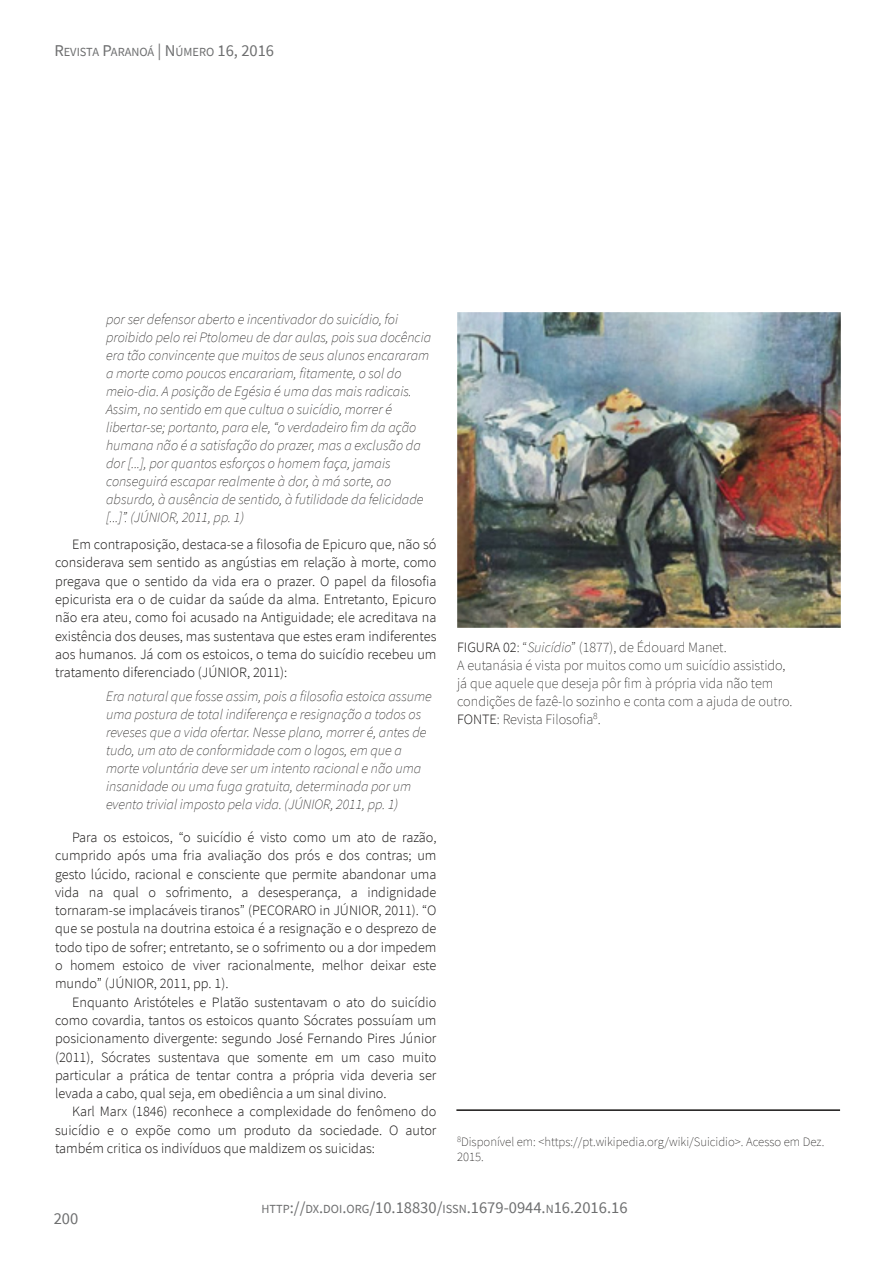
<style>
.page{position:relative;width:893px;height:1263px;background:#fff}
.page>*{position:absolute;margin:0;border:0;box-sizing:border-box;transform-origin:0 0}
.t1{font:16.5px "Source Sans Pro";color:#6d6e6f}
.t2{font:300 14.25px/18.3px "Source Sans Pro";color:#161413;text-align:justify}
.t3{font:italic 200 14.25px/18px "Source Sans Pro";color:#161413}
.t4{font:200 14.25px/17.9px "Source Sans Pro";color:#161413}
.t5{font:200 12.75px/15px "Source Sans Pro";color:#161413}
.t6{font:12.3px "Source Sans Pro";color:#6d6e6f}
.s1{font-size:16.5px}
.s2{font-weight:300}
.s3{font-style:italic}
.s4{font-size:12.3px}
</style>
<div class="page">
<img style="left:457px;top:312px;width:383px;height:316px">
<hr style="left:456px;top:1109px;width:384px;height:2px;background:#161413">
<p class="t6" style="left:54px;top:43px;width:221px"><span class="s1">R</span>EVISTA <span class="s1">P</span>ARANOÁ <span class="s1">| N</span>ÚMERO <span class="s1">16, 2016</span></p>
<p class="t3" style="left:106px;top:310px;width:327px">por ser defensor aberto e incentivador do suicídio, foi proibido pelo rei Ptolomeu de dar aulas, pois sua docência era tão convincente que muitos de seus alunos encararam a morte como poucos encarariam, fitamente, o sol do meio-dia. A posição de Egésia é uma das mais radicais.<br>Assim, no sentido em que cultua o suicídio, morrer é libertar-se; portanto, para ele, “o verdadeiro fim da ação humana não é a satisfação do prazer, mas a exclusão da dor [...], por quantos esforços o homem faça, jamais conseguirá escapar realmente à dor, à má sorte, ao absurdo, à ausência de sentido, à futilidade da felicidade [...]”. (JÚNIOR, 2011, pp. 1)</p>
<p class="t2" style="left:55px;top:535px;width:383px;text-indent:17px">Em contraposição, destaca-se a filosofia de Epicuro que, não só considerava sem sentido as angústias em relação à morte, como pregava que o sentido da vida era o prazer. O papel da filosofia epicurista era o de cuidar da saúde da alma. Entretanto, Epicuro não era ateu, como foi acusado na Antiguidade; ele acreditava na existência dos deuses, mas sustentava que estes eram indiferentes aos humanos. Já com os estoicos, o tema do suicídio recebeu um tratamento diferenciado (JÚNIOR, 2011):</p>
<p class="t3" style="left:106px;top:687px;width:327px">Era natural que fosse assim, pois a filosofia estoica assume uma postura de total indiferença e resignação a todos os reveses que a vida ofertar. Nesse plano, morrer é, antes de tudo, um ato de conformidade com o logos, em que a morte voluntária deve ser um intento racional e não uma insanidade ou uma fuga gratuita, determinada por um evento trivial imposto pela vida. (JÚNIOR, 2011, pp. 1)</p>
<p class="t2" style="left:55px;top:828px;width:383px;text-indent:17px">Para os estoicos, “o suicídio é visto como um ato de razão, cumprido após uma fria avaliação dos prós e dos contras; um gesto lúcido, racional e consciente que permite abandonar uma vida na qual o sofrimento, a desesperança, a indignidade tornaram-se implacáveis tiranos” (PECORARO in JÚNIOR, 2011). “O que se postula na doutrina estoica é a resignação e o desprezo de todo tipo de sofrer; entretanto, se o sofrimento ou a dor impedem o homem estoico de viver racionalmente, melhor deixar este mundo” (JÚNIOR, 2011, pp. 1).</p>
<p class="t2" style="left:55px;top:992px;width:383px;text-indent:17px">Enquanto Aristóteles e Platão sustentavam o ato do suicídio como covardia, tantos os estoicos quanto Sócrates possuíam um posicionamento divergente: segundo José Fernando Pires Júnior (2011), Sócrates sustentava que somente em um caso muito particular a prática de tentar contra a própria vida deveria ser levada a cabo, qual seja, em obediência a um sinal divino.</p>
<p class="t2" style="left:55px;top:1102px;width:383px;text-indent:17px">Karl Marx (1846) reconhece a complexidade do fenômeno do suicídio e o expõe como um produto da sociedade. O autor também critica os indivíduos que maldizem os suicidas:</p>
<p class="t4" style="left:457px;top:638px;width:337px"><span class="s2">FIGURA 02</span>: “<span class="s3">Suicídio</span>” (1877), de Édouard Manet.<br>A eutanásia é vista por muitos como um suicídio assistido, já que aquele que deseja pôr fim à própria vida não tem condições de fazê-lo sozinho e conta com a ajuda de outro.<br><span class="s2">FONTE</span>: Revista Filosofia<sup>8</sup>.</p>
<p class="t5" style="left:457px;top:1134px;width:369px"><sup>8</sup>Disponível em: &lt;https://pt.wikipedia.org/wiki/Suicidio&gt;. Acesso em Dez.<br>2015.</p>
<p class="t1" style="left:54px;top:1208px;width:26px">200</p>
<p class="t1" style="left:261px;top:1197px;width:368px"><span class="s4">HTTP</span>://<span class="s4">DX</span>.<span class="s4">DOI</span>.<span class="s4">ORG</span>/10.18830/<span class="s4">ISSN</span>.1679-0944.<span class="s4">N</span>16.2016.16</p>
</div>
